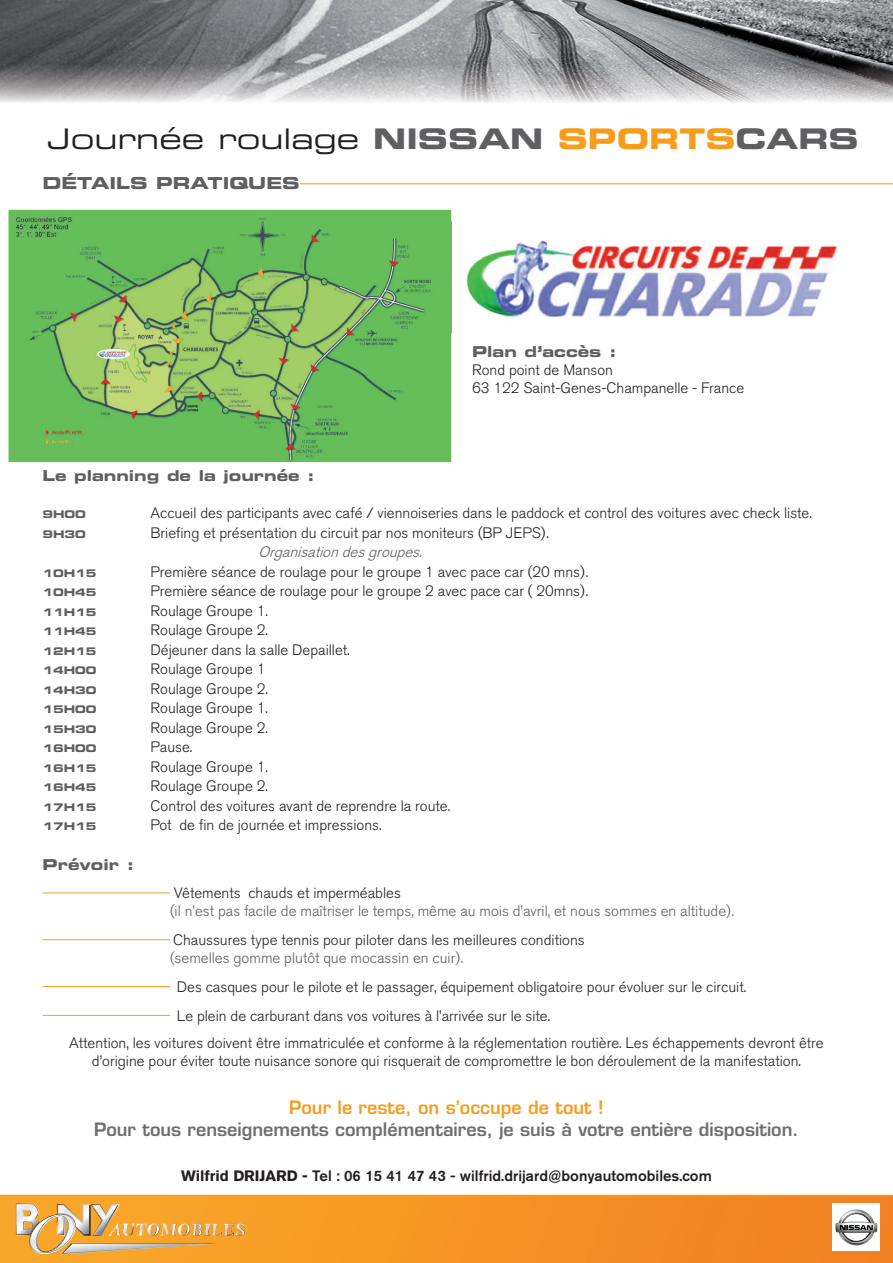
<style>
.page{position:relative;width:893px;height:1263px;background:#fff}
.page>*{position:absolute;margin:0;border:0;box-sizing:border-box;transform-origin:0 0}
.t1{font:28.35px "Eurostile Extended Two";color:#231f20}
.t2{font:600 18px "Eurostile";color:#6c6d70}
.t3{font:600 18px "Eurostile";color:#f89c1c}
.t4{font:16.5px "Eurostile Bold Extended Two";color:#5f5f62}
.t5{font:300 15px/18px "Nissan AG";color:#231f20}
.t6{font:300 15px "Nissan AG";color:#5f5f62}
.t7{font:500 15px "Nissan AG";color:#231f20}
.t8{font:15px "Eurostile Bold Extended Two";color:#5f5f62}
.t9{font:italic 300 15px "Nissan AG";color:#5f5f62}
.t10{font:10.5px "Eurostile Bold Extended Two";color:#5f5f62}
.s1{font-family:"Eurostile Bold Extended Two";color:#5f5f62}
.s2{font-family:"Eurostile Bold Extended Two";color:#f89c1c}
.s3{font-weight:700}
</style>
<div class="page">
<img style="left:0;top:0;width:893px;height:103px">
<img style="left:9px;top:210px;width:442px;height:252px">
<hr style="left:300px;top:183px;width:593px;height:1px;background:#f89c1c">
<hr style="left:43px;top:892px;width:127px;height:1px;background:#f89c1c">
<hr style="left:43px;top:939px;width:127px;height:1px;background:#f89c1c">
<hr style="left:43px;top:986px;width:127px;height:1px;background:#f89c1c">
<hr style="left:43px;top:1015px;width:127px;height:1px;background:#f89c1c">
<img style="left:448px;top:222px;width:4px;height:110px">
<img style="left:466px;top:240px;width:372px;height:77px">
<svg style="left:0;top:1195px;width:893px;height:68px;background:#f49225"></svg>
<svg style="left:16px;top:1204px;width:229px;height:52px;background:#e8ae59"></svg>
<div style="left:833px;top:1204px;width:47px;height:47px;background:#fff"></div>
<svg style="left:835px;top:1209px;width:42px;height:36px"></svg>
<h1 class="t1" style="left:48px;top:119px;width:813px">Journée roulage <span class="s1">NISSAN</span> <span class="s2">SPORTS</span><span class="s1">CARS</span></h1>
<p class="t4" style="left:43px;top:172px;width:259px">DÉTAILS PRATIQUES</p>
<p class="t8" style="left:472px;top:341px;width:146px">Plan d’accès :</p>
<p class="t5" style="left:472px;top:361px;width:274px">Rond point de Manson<br>63 122 Saint-Genes-Champanelle - France</p>
<p class="t8" style="left:43px;top:464px;width:274px">Le planning de la journée :</p>
<p class="t10" style="left:43px;top:507px;width:45px">9H00</p>
<p class="t5" style="left:151px;top:504px;width:663px">Accueil des participants avec café / viennoiseries dans le paddock et control des voitures avec check liste.</p>
<p class="t10" style="left:43px;top:526px;width:45px">9H30</p>
<p class="t5" style="left:151px;top:524px;width:400px">Briefing et présentation du circuit par nos moniteurs (BP JEPS).</p>
<p class="t9" style="left:259px;top:543px;width:169px">Organisationdesgroupes.</p>
<p class="t10" style="left:43px;top:565px;width:56px">10H15</p>
<p class="t5" style="left:151px;top:563px;width:439px">Première séance de roulage pour le groupe 1 avec pace car (20 mns).</p>
<p class="t10" style="left:43px;top:585px;width:56px">10H45</p>
<p class="t5" style="left:151px;top:582px;width:439px">Première séance de roulage pour le groupe 2 avec pace car ( 20mns).</p>
<p class="t10" style="left:43px;top:604px;width:56px">11H15</p>
<p class="t5" style="left:151px;top:602px;width:119px">Roulage Groupe 1.</p>
<p class="t10" style="left:43px;top:624px;width:56px">11H45</p>
<p class="t5" style="left:151px;top:621px;width:119px">Roulage Groupe 2.</p>
<p class="t10" style="left:43px;top:643px;width:56px">12H15</p>
<p class="t5" style="left:151px;top:641px;width:201px">Déjeuner dans la salle Depaillet.</p>
<p class="t10" style="left:43px;top:663px;width:56px">14H00</p>
<p class="t5" style="left:151px;top:660px;width:116px">Roulage Groupe 1</p>
<p class="t10" style="left:43px;top:682px;width:56px">14H30</p>
<p class="t5" style="left:151px;top:680px;width:119px">Roulage Groupe 2.</p>
<p class="t10" style="left:43px;top:702px;width:56px">15H00</p>
<p class="t5" style="left:151px;top:699px;width:119px">Roulage Groupe 1.</p>
<p class="t10" style="left:43px;top:721px;width:56px">15H30</p>
<p class="t5" style="left:151px;top:719px;width:119px">Roulage Groupe 2.</p>
<p class="t10" style="left:43px;top:741px;width:56px">16H00</p>
<p class="t5" style="left:151px;top:738px;width:43px">Pause.</p>
<p class="t10" style="left:43px;top:760px;width:56px">16H15</p>
<p class="t5" style="left:151px;top:758px;width:119px">Roulage Groupe 1.</p>
<p class="t10" style="left:43px;top:780px;width:56px">16H45</p>
<p class="t5" style="left:151px;top:777px;width:119px">Roulage Groupe 2.</p>
<p class="t10" style="left:43px;top:799px;width:56px">17H15</p>
<p class="t5" style="left:151px;top:797px;width:301px">Control des voitures avant de reprendre la route.</p>
<p class="t10" style="left:43px;top:819px;width:56px">17H15</p>
<p class="t5" style="left:151px;top:816px;width:232px">Pot de fin de journée et impressions.</p>
<p class="t8" style="left:43px;top:854px;width:93px">Prévoir :</p>
<p class="t5" style="left:174px;top:884px;width:228px">Vêtements chauds et imperméables</p>
<p class="t6" style="left:170px;top:903px;width:566px">(il n’est pas facile de maîtriser le temps, même au mois d’avril, et nous sommes en altitude).</p>
<p class="t5" style="left:173px;top:931px;width:413px">Chaussures type tennis pour piloter dans les meilleures conditions</p>
<p class="t6" style="left:170px;top:950px;width:295px">(semelles gomme plutôt que mocassin en cuir).</p>
<p class="t5" style="left:177px;top:973px;width:571px;line-height:28.8px">Des casques pour le pilote et le passager, équipement obligatoire pour évoluer sur le circuit.<br>Le plein de carburant dans vos voitures à l’arrivée sur le site.</p>
<p class="t5" style="left:69px;top:1034px;width:756px;text-align:center">Attention, les voitures doivent être immatriculée et conforme à la réglementation routière. Les échappements devront être d’origine pour éviter toute nuisance sonore qui risquerait de compromettre le bon déroulement de la manifestation.</p>
<p class="t3" style="left:289px;top:1096px;width:316px">Pour le reste, on s’occupe de tout !</p>
<p class="t2" style="left:94px;top:1118px;width:706px">Pour tous renseignements complémentaires, je suis à votre entière disposition.</p>
<p class="t7" style="left:181px;top:1166px;width:532px"><span class="s3">Wilfrid DRIJARD -</span> Tel : 06 15 41 47 43 - wilfrid.drijard@bonyautomobiles.com</p>
</div>
